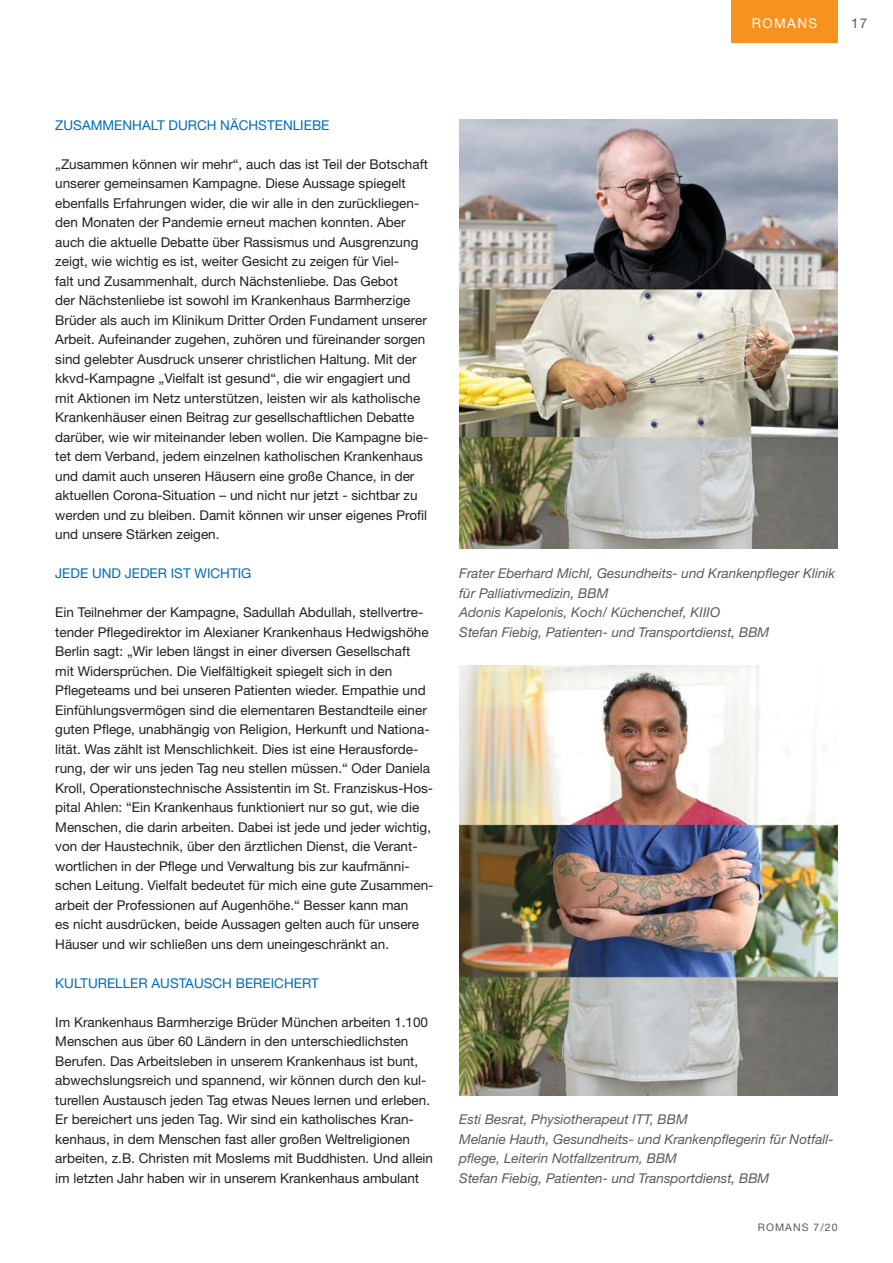
<style>
.page{position:relative;width:893px;height:1263px;background:#fff}
.page>*{position:absolute;margin:0;border:0;box-sizing:border-box;transform-origin:0 0}
.t1{font:13.5px/19.5px "Helvetica Neue";color:#231f20}
.t2{font:italic 13.5px/19.5px "Helvetica Neue";color:#58595b}
.t3{font:13.5px "Helvetica Neue";color:#006cb7}
.t4{font:13.5px "Helvetica Neue";letter-spacing:.1em;color:#fff}
.t5{font:13.5px "Helvetica Neue";color:#58595b}
.t6{font:10.5px "Helvetica Neue";letter-spacing:.1em;color:#58595b}
</style>
<div class="page">
<img style="left:459px;top:119px;width:379px;height:430px">
<img style="left:459px;top:665px;width:379px;height:431px">
<div style="left:731px;top:0;width:107px;height:43px;background:#f7921e"></div>
<p class="t4" style="left:752px;top:18px;width:67px">ROMANS</p>
<p class="t5" style="left:851px;top:18px;width:18px">17</p>
<p class="t3" style="left:55px;top:120px;width:276px">ZUSAMMENHALT DURCH NÄCHSTENLIEBE</p>
<p class="t1" style="left:55px;top:155px;width:375px">„Zusammen können wir mehr“, auch das ist Teil der Botschaft unserer gemeinsamen Kampagne. Diese Aussage spiegelt ebenfalls Erfahrungen wider, die wir alle in den zurückliegen&shy;den Monaten der Pandemie erneut machen konnten. Aber auch die aktuelle Debatte über Rassismus und Ausgrenzung zeigt, wie wichtig es ist, weiter Gesicht zu zeigen für Viel-<br>falt und Zusammenhalt, durch Nächstenliebe. Das Gebot<br>der Nächstenliebe ist sowohl im Krankenhaus Barmherzige Brüder als auch im Klinikum Dritter Orden Fundament unserer Arbeit. Aufeinander zugehen, zuhören und füreinander sorgen sind gelebter Ausdruck unserer christlichen Haltung. Mit der kkvd-Kampagne „Vielfalt ist gesund“, die wir engagiert und mit Aktionen im Netz unterstützen, leisten wir als katholische Krankenhäuser einen Beitrag zur gesellschaftlichen Debatte darüber, wie wir miteinander leben wollen. Die Kampagne bie&shy;tet dem Verband, jedem einzelnen katholischen Krankenhaus und damit auch unseren Häusern eine große Chance, in der aktuellen Corona-Situation – und nicht nur jetzt - sichtbar zu werden und zu bleiben. Damit können wir unser eigenes Profil und unsere Stärken zeigen.</p>
<p class="t3" style="left:55px;top:569px;width:198px">JEDE UND JEDER IST WICHTIG</p>
<p class="t1" style="left:55px;top:604px;width:380px">Ein Teilnehmer der Kampagne, Sadullah Abdullah, stellvertre&shy;tender Pflegedirektor im Alexianer Krankenhaus Hedwigshöhe Berlin sagt: „Wir leben längst in einer diversen Gesellschaft<br>mit Widersprüchen. Die Vielfältigkeit spiegelt sich in den Pflegeteams und bei unseren Patienten wieder. Empathie und Einfühlungsvermögen sind die elementaren Bestandteile einer guten Pflege, unabhängig von Religion, Herkunft und Nationa&shy;lität. Was zählt ist Menschlichkeit. Dies ist eine Herausforde&shy;rung, der wir uns jeden Tag neu stellen müssen.“ Oder Daniela Kroll, Operationstechnische Assistentin im St. Franziskus-Hos&shy;pital Ahlen: “Ein Krankenhaus funktioniert nur so gut, wie die Menschen, die darin arbeiten. Dabei ist jede und jeder wichtig, von der Haustechnik, über den ärztlichen Dienst, die Verant&shy;wortlichen in der Pflege und Verwaltung bis zur kaufmänni&shy;schen Leitung. Vielfalt bedeutet für mich eine gute Zusammen&shy;arbeit der Professionen auf Augenhöhe.“ Besser kann man<br>es nicht ausdrücken, beide Aussagen gelten auch für unsere Häuser und wir schließen uns dem uneingeschränkt an.</p>
<p class="t3" style="left:55px;top:978px;width:265px">KULTURELLER AUSTAUSCH BEREICHERT</p>
<p class="t1" style="left:55px;top:1013px;width:379px">Im Krankenhaus Barmherzige Brüder München arbeiten 1.100<br>Menschen aus über 60 Ländern in den unterschiedlichsten Berufen. Das Arbeitsleben in unserem Krankenhaus ist bunt, abwechslungsreich und spannend, wir können durch den kul&shy;turellen Austausch jeden Tag etwas Neues lernen und erleben.<br>Er bereichert uns jeden Tag. Wir sind ein katholisches Kran&shy;kenhaus, in dem Menschen fast aller großen Weltreligionen arbeiten, z.B. Christen mit Moslems mit Buddhisten. Und allein im letzten Jahr haben wir in unserem Krankenhaus ambulant</p>
<p class="t2" style="left:459px;top:565px;width:377px">Frater Eberhard Michl, Gesundheits- und Krankenpfleger Klinik für Palliativmedizin, BBM<br>Adonis Kapelonis, Koch/ Küchenchef, KIIIO<br>Stefan Fiebig, Patienten- und Transportdienst, BBM</p>
<p class="t2" style="left:459px;top:1111px;width:376px">Esti Besrat, Physiotherapeut ITT, BBM<br>Melanie Hauth, Gesundheits- und Krankenpflegerin für Notfall&shy;pflege, Leiterin Notfallzentrum, BBM<br>Stefan Fiebig, Patienten- und Transportdienst, BBM</p>
<p class="t6" style="left:758px;top:1223px;width:81px">ROMANS 7/20</p>
</div>
